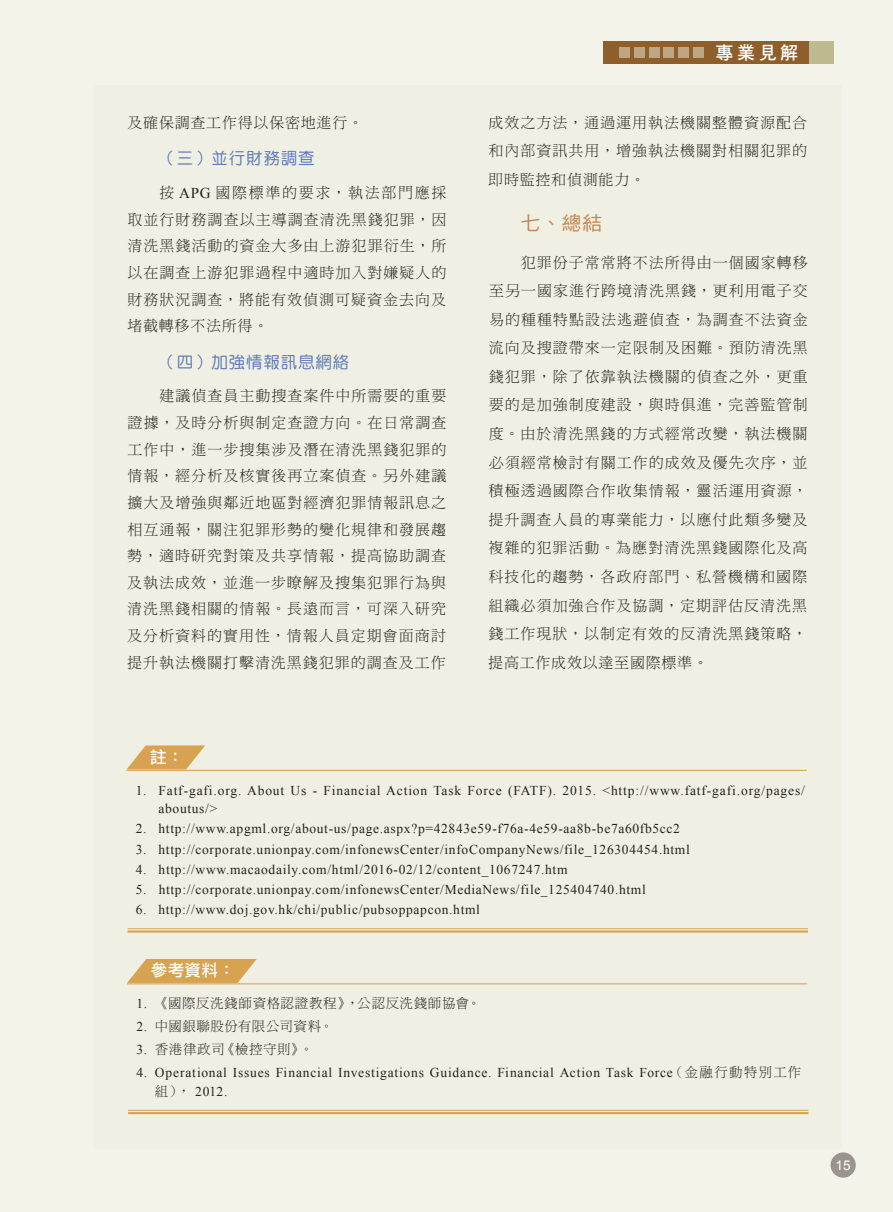
<style>
.page{position:relative;width:893px;height:1212px;background:#f4f3ea}
.page>*{position:absolute;margin:0;border:0;box-sizing:border-box;transform-origin:0 0}
.t1{font:19.5px "DF Hei HK W5";color:#c5864f}
.t2{font:18px "DF Hei HK W7";color:#fff}
.t3{font:16.5px "DF Yuan HK W5";letter-spacing:.05em;color:#607eb9}
.t4{font:16.5px "DF Li Hei HK W5";color:#fff}
.t5{font:15px/28.7px "DF Ming HK W3";letter-spacing:.065em;color:#26211c;text-align:justify}
.t6{font:13.5px/20.1px "Times New Roman";letter-spacing:.05em;color:#26211c}
.t7{font:13.5px/23px "DF Ming HK W3";letter-spacing:.04em;color:#26211c}
.t8{font:13.5px "Arial";color:#fff}
.s1{font-family:"Times New Roman"}
.s2{font-family:"DF Ming HK W3"}
</style>
<div class="page">
<div style="left:604px;top:42px;width:205px;height:22px;background:#8e5f2b"></div>
<div style="left:809px;top:42px;width:24px;height:22px;background:#beba8f"></div>
<div style="left:693px;top:47px;width:11px;height:11px;background:#bea584"></div>
<div style="left:679px;top:47px;width:10px;height:11px;background:#bea584"></div>
<div style="left:664px;top:47px;width:10px;height:11px;background:#bea584"></div>
<div style="left:649px;top:47px;width:11px;height:11px;background:#bea584"></div>
<div style="left:634px;top:47px;width:11px;height:11px;background:#bea584"></div>
<div style="left:619px;top:47px;width:10px;height:11px;background:#bea584"></div>
<div style="left:830px;top:1152px;width:26px;height:25px;background:#9b938e;border-radius:50%"></div>
<div style="left:94px;top:85px;width:748px;height:1063px;background:#f0efe4"></div>
<svg style="left:127px;top:745px;width:78px;height:24px"></svg>
<svg style="left:127px;top:959px;width:130px;height:24px;background:#dbae66"></svg>
<hr style="left:126px;top:770px;width:681px;height:1px;background:#d8a350">
<hr style="left:127px;top:983px;width:680px;height:1px;background:#d8a350">
<hr style="left:128px;top:928px;width:680px;height:1px;background:#d8a350">
<hr style="left:128px;top:930px;width:680px;height:2px;background:#d8a350">
<hr style="left:128px;top:1110px;width:680px;height:1px;background:#d8a350">
<hr style="left:128px;top:1112px;width:680px;height:2px;background:#d8a350">
<p class="t5" style="left:128px;top:108px;width:237px">及確保調查工作得以保密地進行。</p>
<p class="t3" style="left:159px;top:149px;width:157px">（三）並行財務調查</p>
<p class="t5" style="left:127px;top:179px;width:321px;line-height:26.7px;text-indent:32px">按 <span class="s1">APG</span> 國際標準的要求，執法部門應採取並行財務調查以主導調查清洗黑錢犯罪，因清洗黑錢活動的資金大多由上游犯罪衍生，所以在調查上游犯罪過程中適時加入對嫌疑人的財務狀況調查，將能有效偵測可疑資金去向及堵截轉移不法所得。</p>
<p class="t3" style="left:159px;top:353px;width:191px">（四）加強情報訊息網絡</p>
<p class="t5" style="left:127px;top:382px;width:321px;line-height:26.7px;text-indent:32px">建議偵查員主動搜查案件中所需要的重要證據，及時分析與制定查證方向。在日常調查工作中，進一步搜集涉及潛在清洗黑錢犯罪的情報，經分析及核實後再立案偵查。另外建議擴大及增強與鄰近地區對經濟犯罪情報訊息之相互通報，關注犯罪形勢的變化規律和發展趨勢，適時研究對策及共享情報，提高協助調查及執法成效，並進一步瞭解及搜集犯罪行為與清洗黑錢相關的情報。長遠而言，可深入研究及分析資料的實用性，情報人員定期會面商討提升執法機關打擊清洗黑錢犯罪的調查及工作</p>
<p class="t2" style="left:715px;top:43px;width:84px">專業見解</p>
<p class="t5" style="left:488px;top:108px;width:320px">成效之方法，通過運用執法機關整體資源配合和內部資訊共用，增強執法機關對相關犯罪的即時監控和偵測能力。</p>
<h1 class="t1" style="left:521px;top:213px;width:82px">七、總結</h1>
<p class="t5" style="left:488px;top:248px;width:321px;text-indent:33px">犯罪份子常常將不法所得由一個國家轉移至另一國家進行跨境清洗黑錢，更利用電子交易的種種特點設法逃避偵查，為調查不法資金流向及搜證帶來一定限制及困難。預防清洗黑錢犯罪，除了依靠執法機關的偵查之外，更重要的是加強制度建設，與時俱進，完善監管制度。由於清洗黑錢的方式經常改變，執法機關必須經常檢討有關工作的成效及優先次序，並積極透過國際合作收集情報，靈活運用資源，提升調查人員的專業能力，以應付此類多變及複雜的犯罪活動。為應對清洗黑錢國際化及高科技化的趨勢，各政府部門、私營機構和國際組織必須加強合作及協調，定期評估反清洗黑錢工作現狀，以制定有效的反清洗黑錢策略，提高工作成效以達至國際標準。</p>
<p class="t4" style="left:150px;top:748px;width:35px">註：</p>
<p class="t6" style="left:136px;top:780px;width:12px">1.</p>
<p class="t6" style="left:136px;top:819px;width:12px;text-align:justify">2.<br>3.<br>4.<br>5.<br>6.</p>
<p class="t6" style="left:158px;top:781px;width:648px;line-height:18px">Fatf-gafi.org. About Us - Financial Action Task Force (FATF). 2015. &lt;http://www.fatf-gafi.org/pages/ aboutus/&gt;</p>
<p class="t6" style="left:158px;top:819px;width:533px">http://www.apgml.org/about-us/page.aspx?p=42843e59-f76a-4e59-aa8b-be7a60fb5cc2 http://corporate.unionpay.com/infonewsCenter/infoCompanyNews/file_126304454.html http://www.macaodaily.com/html/2016-02/12/content_1067247.htm http://corporate.unionpay.com/infonewsCenter/MediaNews/file_125404740.html http://www.doj.gov.hk/chi/public/pubsoppapcon.html</p>
<p class="t4" style="left:151px;top:961px;width:86px">參考資料：</p>
<p class="t6" style="left:136px;top:992px;width:12px;line-height:23px;text-align:justify">1.<br>2.<br>3.<br>4.</p>
<p class="t7" style="left:155px;top:991px;width:327px">《國際反洗錢師資格認證教程》，公認反洗錢師協會。中國銀聯股份有限公司資料。<br>香港律政司《檢控守則》。</p>
<p class="t6" style="left:155px;top:1063px;width:648px;line-height:18.8px">Operational Issues Financial Investigations Guidance. Financial Action Task Force<span class="s2">（金融行動特別工作組），</span> 2012.</p>
<p class="t8" style="left:836px;top:1157px;width:17px">15</p>
</div>
